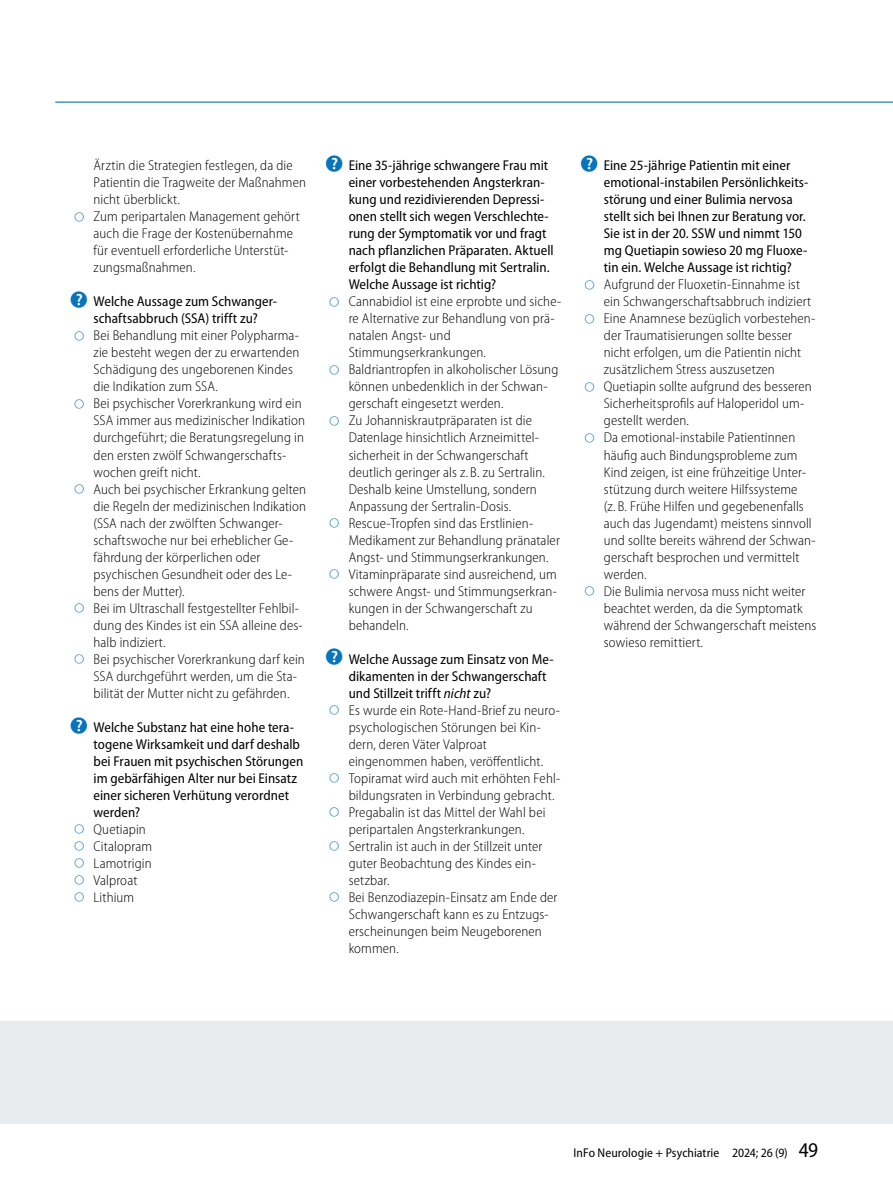
<style>
.page{position:relative;width:893px;height:1187px;background:#fff}
.page>*{position:absolute;margin:0;border:0;box-sizing:border-box;transform-origin:0 0}
.t1{font:300 semi-condensed 14.25px/17px "Myriad Pro";letter-spacing:.01em;color:#000}
.t2{font:semi-condensed 14.25px/17px "Myriad Pro";color:#000}
.t3{font:semi-condensed 12.75px "Myriad Pro";letter-spacing:.005em;color:#000}
.s1{font-family:"Arial Unicode MS";font-weight:400;font-stretch:normal;font-size:16.2px;color:#0774bb}
.s2{font-style:italic}
.s3{font-size:21px}
</style>
<div class="page">
<div style="left:0;top:1020px;width:893px;height:103px;background:#e9ecee"></div>
<hr style="left:55px;top:101px;width:838px;height:2px;background:#0774bb">
<p class="t1" style="left:94px;top:157px;width:214px">Ärztin die Strategien festlegen, da die<br>Patientin die Tragweite der Maßnahmen nicht überblickt.</p>
<p class="t1" style="left:94px;top:208px;width:208px;text-indent:-19px"><span class="s1">◯</span> Zum peripartalen Management gehört auch die Frage der Kostenübernahme für eventuell erforderliche Unterstüt&shy;zungsmaßnahmen.</p>
<p class="t2" style="left:72px;top:293px;width:206px;text-align:center"><sup>?</sup> Welche Aussage zum Schwanger&shy;schaftsabbruch (SSA) trifft zu?</p>
<p class="t1" style="left:94px;top:327px;width:207px;text-indent:-19px"><span class="s1">◯</span> Bei Behandlung mit einer Polypharma&shy;zie besteht wegen der zu erwartenden Schädigung des ungeborenen Kindes die Indikation zum SSA.</p>
<p class="t1" style="left:94px;top:395px;width:213px;text-indent:-19px"><span class="s1">◯</span> Bei psychischer Vorerkrankung wird ein SSA immer aus medizinischer Indikation durchgeführt; die Beratungsregelung in den ersten zwölf Schwangerschafts&shy;wochen greift nicht.</p>
<p class="t1" style="left:94px;top:480px;width:214px;text-indent:-19px"><span class="s1">◯</span> Auch bei psychischer Erkrankung gelten die Regeln der medizinischen Indikation (SSA nach der zwölften Schwanger&shy;schaftswoche nur bei erheblicher Ge&shy;fährdung der körperlichen oder psychischen Gesundheit oder des Le&shy;bens der Mutter).</p>
<p class="t1" style="left:94px;top:599px;width:211px;text-indent:-19px"><span class="s1">◯</span> Bei im Ultraschall festgestellter Fehlbil&shy;dung des Kindes ist ein SSA alleine des&shy;halb indiziert.</p>
<p class="t1" style="left:94px;top:650px;width:213px;text-indent:-19px"><span class="s1">◯</span> Bei psychischer Vorerkrankung darf kein<br>SSA durchgeführt werden, um die Sta&shy;bilität der Mutter nicht zu gefährden.</p>
<p class="t2" style="left:94px;top:718px;width:211px;text-indent:-21px"><sup>?</sup> Welche Substanz hat eine hohe tera&shy;togene Wirksamkeit und darf deshalb bei Frauen mit psychischen Störungen im gebärfähigen Alter nur bei Einsatz einer sicheren Verhütung verordnet werden?</p>
<p class="t1" style="left:74px;top:820px;width:73px"><span class="s1">◯</span> Quetiapin</p>
<p class="t1" style="left:74px;top:838px;width:79px"><span class="s1">◯</span> Citalopram</p>
<p class="t1" style="left:74px;top:855px;width:79px"><span class="s1">◯</span> Lamotrigin</p>
<p class="t1" style="left:74px;top:872px;width:64px"><span class="s1">◯</span> Valproat</p>
<p class="t1" style="left:74px;top:889px;width:61px"><span class="s1">◯</span> Lithium</p>
<p class="t2" style="left:349px;top:157px;width:206px;text-indent:-21px"><sup>?</sup> Eine 35-jährige schwangere Frau mit einer vorbestehenden Angsterkran&shy;kung und rezidivierenden Depressi&shy;onen stellt sich wegen Verschlechte&shy;rung der Symptomatik vor und fragt nach pflanzlichen Präparaten. Aktuell erfolgt die Behandlung mit Sertralin.<br>Welche Aussage ist richtig?</p>
<p class="t1" style="left:349px;top:293px;width:214px;text-indent:-19px"><span class="s1">◯</span> Cannabidiol ist eine erprobte und siche&shy;re Alternative zur Behandlung von prä&shy;natalen Angst- und<br>Stimmungserkrankungen.</p>
<p class="t1" style="left:349px;top:361px;width:211px;text-indent:-19px"><span class="s1">◯</span> Baldriantropfen in alkoholischer Lösung können unbedenklich in der Schwan&shy;gerschaft eingesetzt werden.</p>
<p class="t1" style="left:349px;top:412px;width:198px;text-indent:-19px"><span class="s1">◯</span> Zu Johanniskrautpräparaten ist die Datenlage hinsichtlich Arzneimittel&shy;sicherheit in der Schwangerschaft deutlich geringer als z. B. zu Sertralin.<br>Deshalb keine Umstellung, sondern Anpassung der Sertralin-Dosis.</p>
<p class="t1" style="left:349px;top:514px;width:213px;text-indent:-19px"><span class="s1">◯</span> Rescue-Tropfen sind das Erstlinien-<br>Medikament zur Behandlung pränataler<br>Angst- und Stimmungserkrankungen.</p>
<p class="t1" style="left:349px;top:565px;width:210px;text-indent:-19px"><span class="s1">◯</span> Vitaminpräparate sind ausreichend, um schwere Angst- und Stimmungserkran&shy;kungen in der Schwangerschaft zu behandeln.</p>
<p class="t2" style="left:349px;top:650px;width:207px;text-indent:-21px"><sup>?</sup> Welche Aussage zum Einsatz von Me&shy;dikamenten in der Schwangerschaft und Stillzeit trifft <span class="s2">nicht</span> zu?</p>
<p class="t1" style="left:349px;top:701px;width:213px;text-indent:-19px"><span class="s1">◯</span> Es wurde ein Rote-Hand-Brief zu neuro&shy;psychologischen Störungen bei Kin&shy;dern, deren Väter Valproat eingenommen haben, veröffentlicht.</p>
<p class="t1" style="left:349px;top:769px;width:213px;text-indent:-19px"><span class="s1">◯</span> Topiramat wird auch mit erhöhten Fehl&shy;bildungsraten in Verbindung gebracht.</p>
<p class="t1" style="left:330px;top:803px;width:217px;text-align:center"><span class="s1">◯</span> Pregabalin ist das Mittel der Wahl bei peripartalen Angsterkrankungen.</p>
<p class="t1" style="left:349px;top:838px;width:195px;text-indent:-19px"><span class="s1">◯</span> Sertralin ist auch in der Stillzeit unter guter Beobachtung des Kindes ein&shy;setzbar.</p>
<p class="t1" style="left:349px;top:889px;width:210px;text-indent:-19px"><span class="s1">◯</span> Bei Benzodiazepin-Einsatz am Ende der<br>Schwangerschaft kann es zu Entzugs&shy;erscheinungen beim Neugeborenen kommen.</p>
<p class="t2" style="left:604px;top:157px;width:206px;text-indent:-21px"><sup>?</sup> Eine 25-jährige Patientin mit einer emotional-instabilen Persönlichkeits&shy;störung und einer Bulimia nervosa stellt sich bei Ihnen zur Beratung vor.<br>Sie ist in der 20. SSW und nimmt 150 mg Quetiapin sowieso 20 mg Fluoxe&shy;tin ein. Welche Aussage ist richtig?</p>
<p class="t1" style="left:604px;top:276px;width:209px;text-indent:-19px"><span class="s1">◯</span> Aufgrund der Fluoxetin-Einnahme ist ein Schwangerschaftsabbruch indiziert</p>
<p class="t1" style="left:604px;top:310px;width:213px;text-indent:-19px"><span class="s1">◯</span> Eine Anamnese bezüglich vorbestehen&shy;der Traumatisierungen sollte besser nicht erfolgen, um die Patientin nicht zusätzlichem Stress auszusetzen</p>
<p class="t1" style="left:604px;top:378px;width:209px;text-indent:-19px"><span class="s1">◯</span> Quetiapin sollte aufgrund des besseren<br>Sicherheitsprofils auf Haloperidol um&shy;gestellt werden.</p>
<p class="t1" style="left:604px;top:429px;width:213px;text-indent:-19px"><span class="s1">◯</span> Da emotional-instabile Patientinnen häufig auch Bindungsprobleme zum Kind zeigen, ist eine frühzeitige Unter&shy;stützung durch weitere Hilfssysteme<br>(z. B. Frühe Hilfen und gegebenenfalls auch das Jugendamt) meistens sinnvoll und sollte bereits während der Schwan&shy;gerschaft besprochen und vermittelt werden.</p>
<p class="t1" style="left:604px;top:582px;width:214px;text-indent:-19px"><span class="s1">◯</span> Die Bulimia nervosa muss nicht weiter beachtet werden, da die Symptomatk während der Schwangerschaft meistens sowieso remittiert.</p>
<p class="t3" style="left:574px;top:1145px;width:246px">InFo Neurologie + Psychiatrie 2024; 26 (9) <span class="s3">49</span></p>
</div>
